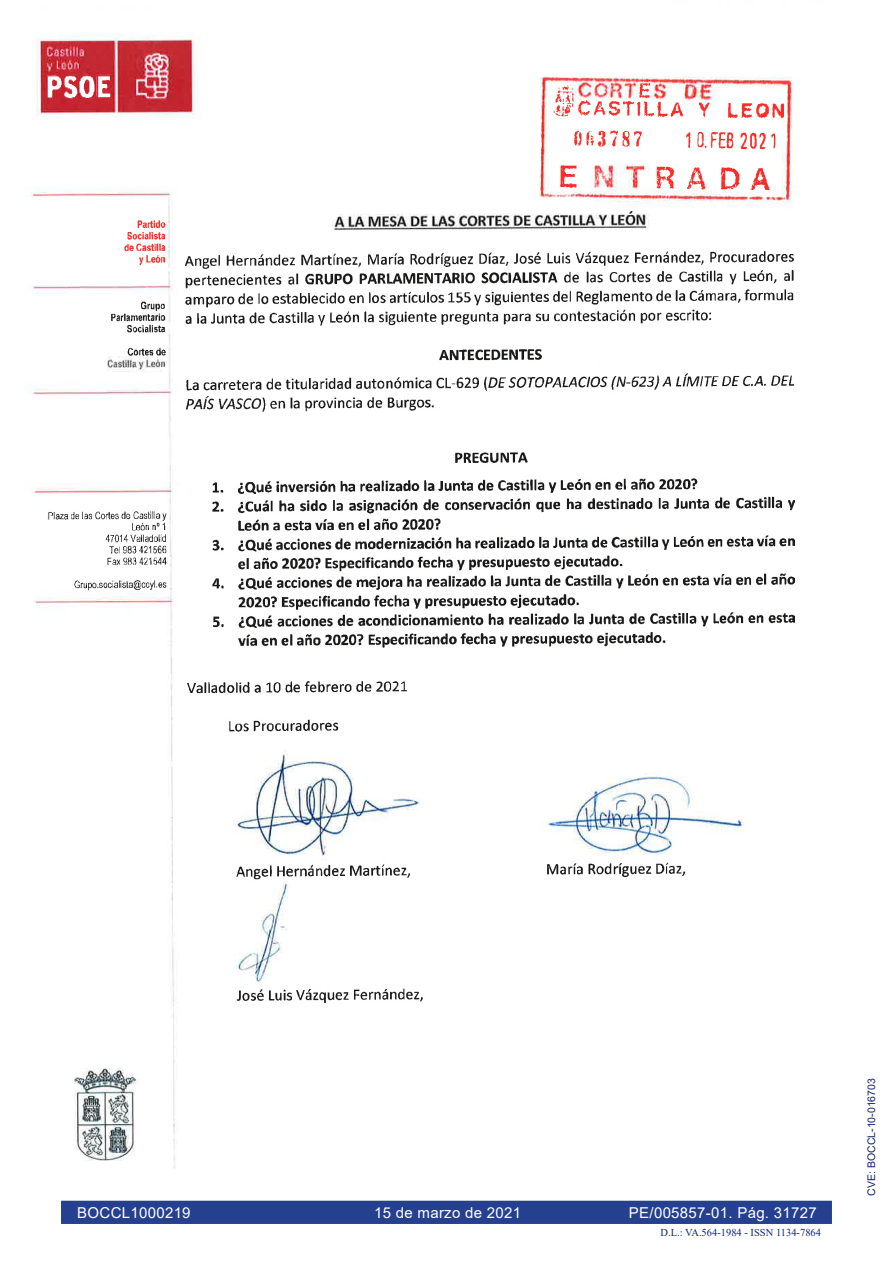
<style>
.page{position:relative;width:893px;height:1263px;background:#fff}
.page>*{position:absolute;margin:0;border:0;box-sizing:border-box;transform-origin:0 0}
.E_CVE{font:15px "Arial";letter-spacing:.02em;color:#fff}
.t1{font:10.5px "Times New Roman";color:#132477}
.t2{font:10.5px "Arial";color:#132477}
</style>
<div class="page">
<div style="left:60px;top:1200px;width:773px;height:25px;background:#25408f"></div>
<div style="left:60px;top:1199px;width:773px;height:26px;border:2px solid #fff"></div>
<img style="left:27px;top:33px;width:806px;height:1167px">
<img style="left:48px;top:47px;width:63px;height:52px">
<img style="left:124px;top:83px;width:660px;height:128px">
<img style="left:48px;top:211px;width:747px;height:791px">
<img style="left:614px;top:801px;width:14px;height:9px">
<p class="E_CVE" style="left:77px;top:1202px;width:115px">BOCCL1000219</p>
<p class="E_CVE" style="left:374px;top:1202px;width:149px">15 de marzo de 2021</p>
<p class="E_CVE" style="left:629px;top:1202px;width:189px">PE/005857-01. Pág. 31727</p>
<p class="t1" style="left:661px;top:1225px;width:162px">D.L.: VA.564-1984 - ISSN 1134-7864</p>
<p class="t2" style="left:864px;top:1195px;width:119px;rotate:-90deg">CVE: BOCCL-10-016703</p>
</div>
